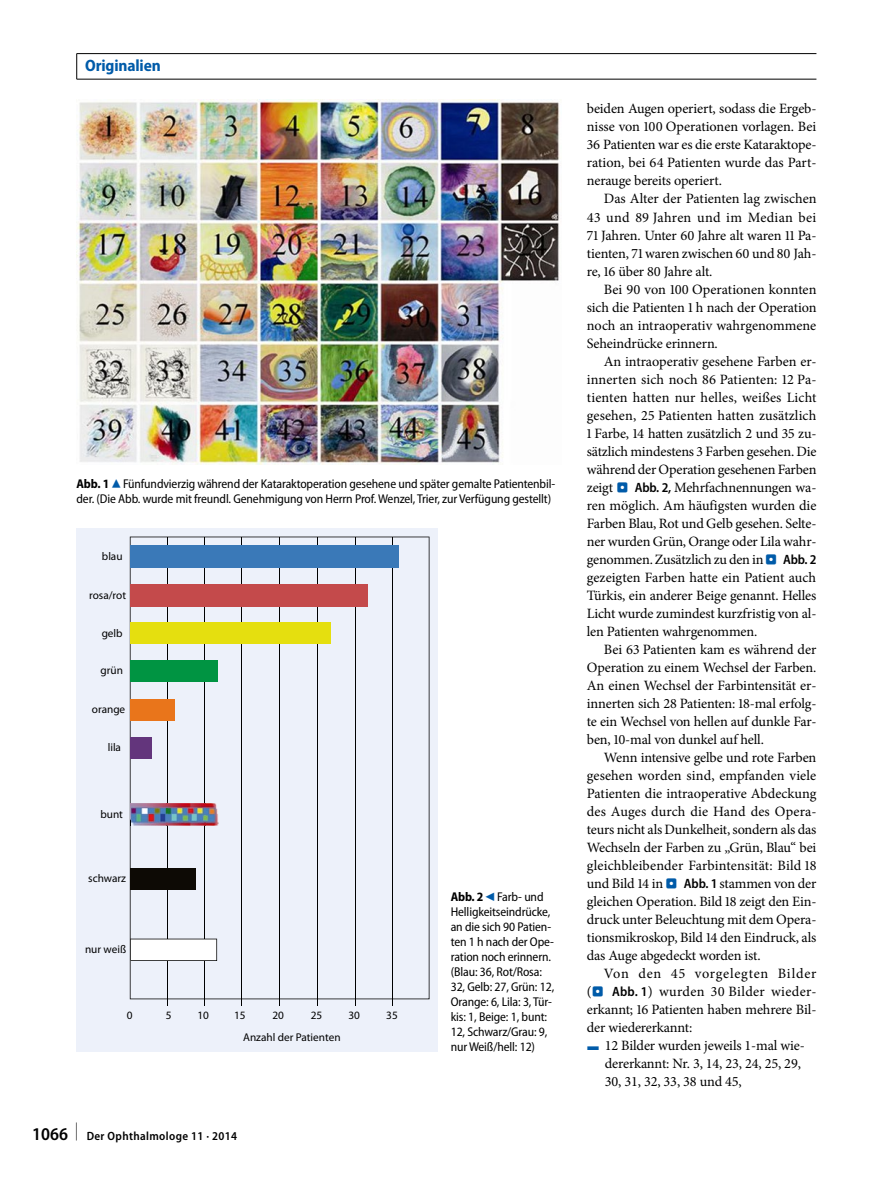
<style>
.page{position:relative;width:893px;height:1187px;background:#fff}
.page>*{position:absolute;margin:0;border:0;box-sizing:border-box;transform-origin:0 0}
.t1{font:600 semi-condensed 18px "Myriad Pro";color:#000}
.t2{font:700 semi-condensed 16.5px "Myriad Pro";letter-spacing:-.005em;color:#005ba9}
._010_fliesstext_mit{font:14.25px/18px "Minion Pro";letter-spacing:-.01em;color:#000;text-align:justify}
._010_fliesstext_ohne{font:14.25px/18px "Minion Pro";letter-spacing:-.01em;color:#000;text-align:justify}
._011_aufzaehlung_1_o{font:14.25px/18px "Minion Pro";letter-spacing:-.01em;color:#000}
._024_abb_legende{font:semi-condensed 12.75px/15px "Myriad Pro";letter-spacing:-.01em;color:#000}
.t3{font:600 semi-condensed 12px "Myriad Pro";letter-spacing:.03em;color:#000}
.t4{font:11.25px "Myriad Pro";color:#000}
.s1{font-weight:700}
.s2{font-family:"S Buttons";font-stretch:normal;font-size:14.25px;color:#005ba9}
.s3{font-family:"S Buttons";font-size:13.5px;color:#005ba9}
.s4{font-family:"Myriad Pro";font-weight:600;font-stretch:semi-condensed;font-size:13.5px}
.s5{font-family:"S Buttons";color:#005ba9}
</style>
<div class="page">
<img style="left:77px;top:100px;width:483px;height:365px">
<div style="left:77px;top:528px;width:361px;height:523px;background:#edf1fa"></div>
<svg style="left:130px;top:536px;width:299px;height:463px"></svg>
<hr style="left:167px;top:537px;width:1px;height:468px;background:#000">
<hr style="left:204px;top:537px;width:1px;height:468px;background:#000">
<hr style="left:241px;top:537px;width:1px;height:468px;background:#000">
<hr style="left:279px;top:537px;width:1px;height:468px;background:#000">
<hr style="left:317px;top:537px;width:1px;height:468px;background:#000">
<hr style="left:355px;top:537px;width:1px;height:468px;background:#000">
<hr style="left:393px;top:537px;width:1px;height:468px;background:#000">
<div style="left:130px;top:868px;width:66px;height:21px;background:#0d0a05"></div>
<svg style="left:130px;top:938px;width:87px;height:22px;background:#f1f1f2"></svg>
<img style="left:131px;top:803px;width:88px;height:22px">
<svg style="left:130px;top:803px;width:1px;height:22px"></svg>
<svg style="left:167px;top:803px;width:1px;height:22px"></svg>
<svg style="left:204px;top:803px;width:1px;height:22px"></svg>
<div style="left:130px;top:545px;width:269px;height:23px;background:#3a79b8"></div>
<div style="left:130px;top:584px;width:238px;height:22px;background:#c44a4b"></div>
<div style="left:130px;top:622px;width:201px;height:22px;background:#e5df0f"></div>
<div style="left:130px;top:659px;width:88px;height:22px;background:#009442"></div>
<div style="left:130px;top:699px;width:45px;height:21px;background:#e9751b"></div>
<div style="left:130px;top:736px;width:22px;height:22px;background:#63357c"></div>
<hr style="left:77px;top:53px;width:739px;height:1px;background:#000">
<svg style="left:76px;top:54px;width:1px;height:25px"></svg>
<hr style="left:77px;top:79px;width:739px;height:1px;background:#000">
<p class="t2" style="left:85px;top:57px;width:77px">Originalien</p>
<p class="_024_abb_legende" style="left:77px;top:477px;width:480px"><span class="s1">Abb. 1</span><span class="s2">8</span>Fünfundvierzig während der Kataraktoperation gesehene und später gemalte Patientenbil&shy;der. (Die Abb. wurde mit freundl. Genehmigung von Herrn Prof.Wenzel, Trier, zur Verfügung gestellt)</p>
<p class="t4" style="left:102px;top:549px;width:22px">blau</p>
<p class="t4" style="left:89px;top:587px;width:39px">rosa/rot</p>
<p class="t4" style="left:102px;top:626px;width:22px">gelb</p>
<p class="t4" style="left:101px;top:663px;width:24px">grün</p>
<p class="t4" style="left:92px;top:702px;width:35px">orange</p>
<p class="t4" style="left:108px;top:740px;width:15px">lila</p>
<p class="t4" style="left:100px;top:807px;width:24px">bunt</p>
<p class="t4" style="left:88px;top:871px;width:39px">schwarz</p>
<p class="t4" style="left:85px;top:942px;width:43px">nur weiß</p>
<p class="t4" style="left:127px;top:1007px;width:7px">0</p>
<p class="t4" style="left:166px;top:1007px;width:7px">5</p>
<p class="t4" style="left:197px;top:1008px;width:13px">10</p>
<p class="t4" style="left:234px;top:1008px;width:13px">15</p>
<p class="t4" style="left:272px;top:1008px;width:13px">20</p>
<p class="t4" style="left:311px;top:1008px;width:13px">25</p>
<p class="t4" style="left:348px;top:1008px;width:13px">30</p>
<p class="t4" style="left:386px;top:1008px;width:13px">35</p>
<p class="t4" style="left:243px;top:1029px;width:99px">Anzahl der Patienten</p>
<p class="t1" style="left:32px;top:1123px;width:37px">1066</p>
<p class="t3" style="left:76px;top:1129px;width:163px"><sup>|</sup> Der Ophthalmologe 11 · 2014</p>
<p class="_024_abb_legende" style="left:451px;top:889px;width:105px"><span class="s1">Abb. 2</span><span class="s2">9</span>Farb- und<br>Helligkeitseindrücke, an die sich 90 Patien&shy;ten 1 h nach der Ope&shy;ration noch erinnern. (Blau: 36, Rot/Rosa:<br>32, Gelb: 27, Grün: 12,<br>Orange: 6, Lila: 3, Tür&shy;kis: 1, Beige: 1, bunt:<br>12, Schwarz/Grau: 9, nurWeiß/hell: 12)</p>
<p class="_010_fliesstext_ohne" style="left:587px;top:100px;width:231px">beiden Augen operiert, sodass die Ergeb&shy;nisse von 100 Operationen vorlagen. Bei 36 Patienten war es die erste Kataraktope&shy;ration, bei 64 Patienten wurde das Part&shy;nerauge bereits operiert.</p>
<p class="_010_fliesstext_mit" style="left:587px;top:190px;width:231px;text-indent:17px">Das Alter der Patienten lag zwischen 43 und 89 Jahren und im Median bei 71 Jahren. Unter 60 Jahre alt waren 11 Pa&shy;tienten, 71 waren zwischen 60 und 80 Jah&shy;re, 16 über 80 Jahre alt.</p>
<p class="_010_fliesstext_mit" style="left:587px;top:280px;width:231px;text-indent:17px">Bei 90 von 100 Operationen konnten sich die Patienten 1 h nach der Operation noch an intraoperativ wahrgenommene Seheindrücke erinnern.</p>
<p class="_010_fliesstext_mit" style="left:587px;top:352px;width:231px;text-indent:17px">An intraoperativ gesehene Farben er&shy;innerten sich noch 86 Patienten: 12 Pa&shy;tienten hatten nur helles, weißes Licht gesehen, 25 Patienten hatten zusätzlich 1 Farbe, 14 hatten zusätzlich 2 und 35 zu&shy;sätzlich mindestens 3 Farben gesehen. Die während der Operation gesehenen Farben zeigt <span class="s3">.</span> <span class="s4">Abb. 2,</span> Mehrfachnennungen wa&shy;ren möglich. Am häufigsten wurden die Farben Blau, Rot und Gelb gesehen. Selte&shy;ner wurden Grün, Orange oder Lila wahr&shy;genommen. Zusätzlich zu den in <span class="s3">.</span> <span class="s4">Abb. 2 </span>gezeigten Farben hatte ein Patient auch Türkis, ein anderer Beige genannt. Helles Licht wurde zumindest kurzfristig von al&shy;len Patienten wahrgenommen.</p>
<p class="_010_fliesstext_mit" style="left:587px;top:640px;width:231px;text-indent:17px">Bei 63 Patienten kam es während der Operation zu einem Wechsel der Farben.<br>An einen Wechsel der Farbintensität er&shy;innerten sich 28 Patienten: 18-mal erfolg&shy;te ein Wechsel von hellen auf dunkle Far&shy;ben, 10-mal von dunkel auf hell.</p>
<p class="_010_fliesstext_mit" style="left:587px;top:748px;width:231px;text-indent:17px">Wenn intensive gelbe und rote Farben gesehen worden sind, empfanden viele Patienten die intraoperative Abdeckung des Auges durch die Hand des Opera&shy;teurs nicht als Dunkelheit, sondern als das Wechseln der Farben zu „Grün, Blau“ bei gleichbleibender Farbintensität: Bild 18 und Bild 14 in <span class="s3">.</span> <span class="s4">Abb. 1</span> stammen von der gleichen Operation. Bild 18 zeigt den Ein&shy;druck unter Beleuchtung mit dem Opera&shy;tionsmikroskop, Bild 14 den Eindruck, als das Auge abgedeckt worden ist.</p>
<p class="_010_fliesstext_mit" style="left:587px;top:964px;width:231px;text-indent:17px">Von den 45 vorgelegten Bilder (<span class="s3">.</span> <span class="s4">Abb. 1</span>) wurden 30 Bilder wieder&shy;erkannt; 16 Patienten haben mehrere Bil&shy;der wiedererkannt:</p>
<p class="_011_aufzaehlung_1_o" style="left:605px;top:1036px;width:201px;text-indent:-18px"><span class="s5">F</span> 12 Bilder wurden jeweils 1-mal wie&shy;dererkannt: Nr. 3, 14, 23, 24, 25, 29,<br>30, 31, 32, 33, 38 und 45,</p>
</div>
